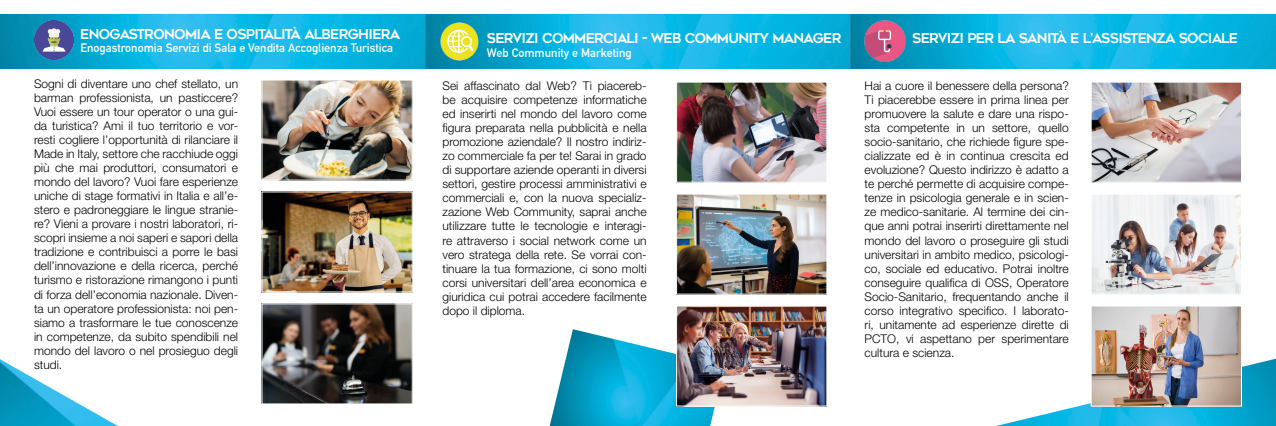
<style>
.page{position:relative;width:1276px;height:426px;background:#fff}
.page>*{position:absolute;margin:0;border:0;box-sizing:border-box;transform-origin:0 0}
.t1{font:13.5px "Geometos";letter-spacing:-.05em;color:#fff}
.t2{font:300 12px/14px "Helvetica Neue LT Std";color:#020304;text-align:justify}
.t3{font:700 12px "DIN Alternate";color:#fff}
</style>
<div class="page">
<img style="left:1000px;top:358px;width:276px;height:67px">
<img style="left:0;top:14px;width:1276px;height:54px">
<img style="left:34px;top:20px;width:39px;height:40px">
<img style="left:439px;top:21px;width:41px;height:41px">
<img style="left:864px;top:20px;width:41px;height:41px">
<img style="left:263px;top:193px;width:148px;height:97px">
<div style="left:261px;top:191px;width:152px;height:101px;border:1px solid #fff"></div>
<img style="left:263px;top:81px;width:148px;height:97px">
<div style="left:261px;top:79px;width:152px;height:101px;border:1px solid #fff"></div>
<img style="left:263px;top:305px;width:148px;height:97px">
<div style="left:261px;top:303px;width:152px;height:101px;border:1px solid #fff"></div>
<img style="left:0;top:359px;width:116px;height:66px">
<img style="left:678px;top:195px;width:147px;height:97px">
<div style="left:676px;top:193px;width:151px;height:101px;border:1px solid #fff"></div>
<img style="left:678px;top:83px;width:147px;height:97px">
<div style="left:676px;top:81px;width:151px;height:101px;border:1px solid #fff"></div>
<img style="left:1092px;top:195px;width:148px;height:97px">
<div style="left:1090px;top:193px;width:152px;height:101px;border:1px solid #fff"></div>
<img style="left:1092px;top:83px;width:148px;height:97px">
<div style="left:1090px;top:81px;width:152px;height:101px;border:1px solid #fff"></div>
<img style="left:1092px;top:307px;width:148px;height:97px">
<div style="left:1090px;top:305px;width:152px;height:101px;border:1px solid #fff"></div>
<img style="left:550px;top:329px;width:174px;height:96px">
<img style="left:678px;top:307px;width:147px;height:97px">
<div style="left:676px;top:305px;width:151px;height:101px;border:1px solid #fff"></div>
<p class="t1" style="left:80px;top:26px;width:321px">ENOGASTRONOMIA E OSPITALITÀ ALBERGHIERA</p>
<p class="t3" style="left:80px;top:38px;width:314px">Enogastronomia Servizi di Sala e Vendita Accoglienza Turistica</p>
<p class="t2" style="left:34px;top:76px;width:206px">Sogni di diventare uno chef stellato, un barman professionista, un pasticcere?<br>Vuoi essere un tour operator o una gui&shy;da turistica? Ami il tuo territorio e vor&shy;resti cogliere l’opportunità di rilanciare il Made in Italy, settore che racchiude oggi più che mai produttori, consumatori e mondo del lavoro? Vuoi fare esperienze uniche di stage formativi in Italia e all’e&shy;stero e padroneggiare le lingue stranie&shy;re? Vieni a provare i nostri laboratori, ri&shy;scopri insieme a noi saperi e sapori della tradizione e contribuisci a porre le basi dell’innovazione e della ricerca, perché turismo e ristorazione rimangono i punti di forza dell’economia nazionale. Diven&shy;ta un operatore professionista: noi pen&shy;siamo a trasformare le tue conoscenze in competenze, da subito spendibili nel mondo del lavoro o nel prosieguo degli studi.</p>
<p class="t1" style="left:487px;top:30px;width:356px">SERVIZI COMMERCIALI - WEB COMMUNITY MANAGER</p>
<p class="t3" style="left:487px;top:43px;width:146px">Web Community e Marketing</p>
<p class="t1" style="left:912px;top:30px;width:327px">SERVIZI PER LA SANITÀ E L’ASSISTENZA SOCIALE</p>
<p class="t2" style="left:442px;top:79px;width:206px">Sei affascinato dal Web? Ti piacereb&shy;be acquisire competenze informatiche ed inserirti nel mondo del lavoro come figura preparata nella pubblicità e nella promozione aziendale? Il nostro indiriz&shy;zo commerciale fa per te! Sarai in grado di supportare aziende operanti in diversi settori, gestire processi amministrativi e commerciali e, con la nuova specializ&shy;zazione Web Community, saprai anche utilizzare tutte le tecnologie e interagi&shy;re attraverso i social network come un vero stratega della rete. Se vorrai con&shy;tinuare la tua formazione, ci sono molti corsi universitari dell’area economica e giuridica cui potrai accedere facilmente dopo il diploma.</p>
<p class="t2" style="left:864px;top:79px;width:206px">Hai a cuore il benessere della persona?<br>Ti piacerebbe essere in prima linea per promuovere la salute e dare una rispo&shy;sta competente in un settore, quello socio-sanitario, che richiede figure spe&shy;cializzate ed è in continua crescita ed evoluzione? Questo indirizzo è adatto a te perché permette di acquisire compe&shy;tenze in psicologia generale e in scien&shy;ze medico-sanitarie. Al termine dei cin&shy;que anni potrai inserirti direttamente nel mondo del lavoro o proseguire gli studi universitari in ambito medico, psicologi&shy;co, sociale ed educativo. Potrai inoltre conseguire qualifica di OSS, Operatore Socio-Sanitario, frequentando anche il corso integrativo specifico. I laborato&shy;ri, unitamente ad esperienze dirette di PCTO, vi aspettano per sperimentare cultura e scienza.</p>
</div>
